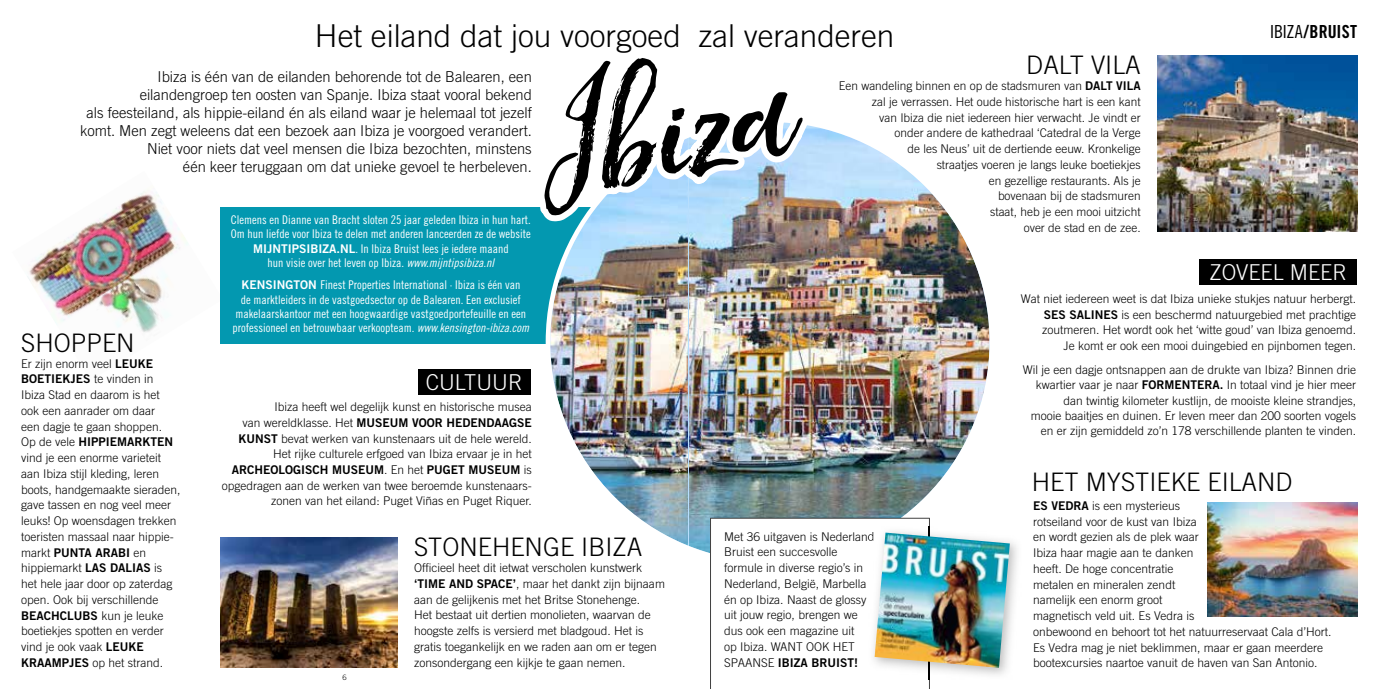
<style>
.page{position:relative;width:1378px;height:689px;background:#fff}
.page>*{position:absolute;margin:0;border:0;box-sizing:border-box;transform-origin:0 0}
.t1{font:italic 220.5px "Hello Sunshine";color:#000}
.t2{font:300 31.5px "Trade Gothic LT Std";color:#000}
.t3{font:300 25.5px "Trade Gothic LT Std";color:#000}
.t4{font:300 21.9px "Trade Gothic LT Std";color:#fff}
.t5{font:18px "Trade Gothic LT Std Bd Cn 20";letter-spacing:.005em;color:#000}
.t6{font:300 15px/18px "Trade Gothic LT Std";color:#000;text-align:right}
.t7{font:300 12px/15.8px "Trade Gothic LT Std";color:#000}
.t8{font:12px/14.2px "Trade Gothic LT Std Cn 18";color:#fff;text-align:center}
.t9{font:12px "Trade Gothic LT Std Bd 2";color:#000}
.t10{font:300 7.5px "Trade Gothic LT Std";color:#000}
.s1{font-family:"Trade Gothic LT Std Cn 18"}
.s2{font-size:198px}
.s3{font-size:207px}
.s4{font-family:"Trade Gothic LT Std Bd 2";font-weight:400}
.s5{font-family:"Trade Gothic LT Std Bd 2"}
.s6{font-family:"Trade Gothic LT Std Cn 18 Obl"}
.s7{font-family:"Trade Gothic LT Std";font-weight:300}
</style>
<div class="page">
<img style="left:27px;top:190px;width:196px;height:154px">
<div style="left:220px;top:207px;width:391px;height:136px;background:#0398b0"></div>
<img style="left:220px;top:538px;width:177px;height:129px">
<div style="left:418px;top:369px;width:112px;height:26px;background:#000"></div>
<img style="left:475px;top:187px;width:165px;height:332px">
<div style="left:1199px;top:259px;width:157px;height:26px;background:#000"></div>
<img style="left:1157px;top:56px;width:200px;height:175px">
<img style="left:1208px;top:502px;width:149px;height:114px">
<img style="left:929px;top:191px;width:61px;height:335px">
<img style="left:929px;top:526px;width:1px;height:154px">
<img style="left:640px;top:122px;width:289px;height:567px">
<img style="left:874px;top:532px;width:136px;height:136px">
<h2 class="t2" style="left:315px;top:17px;width:581px">Het eiland dat jou voorgoed zal veranderen</h2>
<h3 class="t5" style="left:1270px;top:21px;width:89px"><span class="s1">IBIZA</span>/BRUIST</h3>
<h1 class="t1" style="left:520px;top:17px;width:261px;rotate:-8deg"><span class="s2">I</span><span class="s3">b</span>iza</h1>
<h3 class="t3" style="left:1026px;top:50px;width:116px">DALT VILA</h3>
<p class="t6" style="left:80px;top:67px;width:453px">Ibiza is één van de eilanden behorende tot de Balearen, een eilandengroep ten oosten van Spanje. Ibiza staat vooral bekend<br>als feesteiland, als hippie-eiland én als eiland waar je helemaal tot jezelf komt. Men zegt weleens dat een bezoek aan Ibiza je voorgoed verandert.<br>Niet voor niets dat veel mensen die Ibiza bezochten, minstens<br>één keer teruggaan om dat unieke gevoel te herbeleven.</p>
<p class="t7" style="left:839px;top:78px;width:303px;text-align:right">Een wandeling binnen en op de stadsmuren van <span class="s4">DALT VILA </span>zal je verrassen. Het oude historische hart is een kant<br>van Ibiza die niet iedereen hier verwacht. Je vindt er<br>onder andere de kathedraal ‘Catedral de la Verge<br>de les Neus’ uit de dertiende eeuw. Kronkelige<br>straatjes voeren je langs leuke boetiekjes<br>en gezellige restaurants. Als je<br>bovenaan bij de stadsmuren<br>staat, heb je een mooi uitzicht<br>over de stad en de zee.</p>
<p class="t8" style="left:231px;top:212px;width:301px">Clemens en Dianne van Bracht sloten 25 jaar geleden Ibiza in hun hart.<br>Om hun liefde voor Ibiza te delen met anderen lanceerden ze de website <span class="s5">MIJNTIPSIBIZA.NL</span>. In Ibiza Bruist lees je iedere maand<br>hun visie over het leven op Ibiza. <span class="s6">www.mijntipsibiza.nl</span></p>
<p class="t8" style="left:232px;top:278px;width:298px"><span class="s5">KENSINGTON</span> Finest Properties International · Ibiza is één van<br>de marktleiders in de vastgoedsector op de Balearen. Een exclusief makelaarskantoor met een hoogwaardige vastgoedportefeuille en een professioneel en betrouwbaar verkoopteam. <span class="s6">www.kensington-ibiza.com</span></p>
<h3 class="t4" style="left:1209px;top:259px;width:139px">ZOVEEL MEER</h3>
<p class="t7" style="left:1021px;top:291px;width:337px;line-height:15.3px;text-align:right">Wat niet iedereen weet is dat Ibiza unieke stukjes natuur herbergt.<br><span class="s4">SES SALINES</span> is een beschermd natuurgebied met prachtige zoutmeren. Het wordt ook het ‘witte goud’ van Ibiza genoemd.<br>Je komt er ook een mooi duingebied en pijnbomen tegen.</p>
<p class="t7" style="left:1022px;top:362px;width:335px;line-height:15.3px;text-align:right">Wil je een dagje ontsnappen aan de drukte van Ibiza? Binnen drie kwartier vaar je naar <span class="s4">FORMENTERA.</span> In totaal vind je hier meer dan twintig kilometer kustlijn, de mooiste kleine strandjes,<br>mooie baaitjes en duinen. Er leven meer dan 200 soorten vogels en er zijn gemiddeld zo’n 178 verschillende planten te vinden.</p>
<h3 class="t3" style="left:21px;top:328px;width:115px">SHOPPEN</h3>
<p class="t7" style="left:21px;top:355px;width:134px">Er zijn enorm veel <span class="s4">LEUKE</span></p>
<p class="t9" style="left:21px;top:372px;width:134px">BOETIEKJES <span class="s7">te vinden in</span></p>
<p class="t7" style="left:21px;top:387px;width:142px">Ibiza Stad en daarom is het ook een aanrader om daar een dagje te gaan shoppen.</p>
<p class="t9" style="left:21px;top:435px;width:154px"><span class="s7">Op de vele</span> HIPPIEMARKTEN</p>
<p class="t7" style="left:21px;top:450px;width:161px">vind je een enorme varieteit aan Ibiza stijl kleding, leren boots, handgemaakte sieraden, gave tassen en nog veel meer leuks! Op woensdagen trekken toeristen massaal naar hippie-</p>
<p class="t9" style="left:21px;top:545px;width:127px"><span class="s7">markt</span> PUNTA ARABI <span class="s7">en</span></p>
<p class="t7" style="left:21px;top:560px;width:153px">hippiemarkt <span class="s4">LAS DALIAS</span> is het hele jaar door op zaterdag open. Ook bij verschillende</p>
<p class="t9" style="left:21px;top:608px;width:144px">BEACHCLUBS <span class="s7">kun je leuke</span></p>
<p class="t7" style="left:21px;top:623px;width:144px">boetiekjes spotten en verder vind je ook vaak <span class="s4">LEUKE<br>KRAAMPJES</span> op het strand.</p>
<h3 class="t4" style="left:426px;top:369px;width:98px">CULTUUR</h3>
<p class="t7" style="left:274px;top:399px;width:259px">Ibiza heeft wel degelijk kunst en historische musea</p>
<p class="t9" style="left:242px;top:415px;width:291px"><span class="s7">van wereldklasse. Het</span> MUSEUM VOOR HEDENDAAGSE</p>
<p class="t7" style="left:238px;top:430px;width:295px;text-align:right"><span class="s4">KUNST</span> bevat werken van kunstenaars uit de hele wereld.<br>Het rijke culturele erfgoed van Ibiza ervaar je in het</p>
<p class="t9" style="left:232px;top:462px;width:301px">ARCHEOLOGISCH MUSEUM<span class="s7">. En het</span> PUGET MUSEUM <span class="s7">is</span></p>
<p class="t7" style="left:222px;top:477px;width:312px;text-align:right">opgedragen aan de werken van twee beroemde kunstenaars&shy;zonen van het eiland: Puget Viñas en Puget Riquer.</p>
<h3 class="t3" style="left:1032px;top:466px;width:262px">HET MYSTIEKE EILAND</h3>
<p class="t7" style="left:1033px;top:497px;width:300px"><span class="s4">ES VEDRA</span> is een mysterieus<br>rotseiland voor de kust van Ibiza<br>en wordt gezien als de plek waar<br>Ibiza haar magie aan te danken<br>heeft. De hoge concentratie<br>metalen en mineralen zendt<br>namelijk een enorm groot<br>magnetisch veld uit. Es Vedra is<br>onbewoond en behoort tot het natuurreservaat Cala d’Hort.<br>Es Vedra mag je niet beklimmen, maar er gaan meerdere bootexcursies naartoe vanuit de haven van San Antonio.</p>
<p class="t7" style="left:724px;top:528px;width:152px">Met 36 uitgaven is Nederland<br>Bruist een succesvolle formule in diverse regio’s in<br>Nederland, België, Marbella én op Ibiza. Naast de glossy uit jouw regio, brengen we dus ook een magazine uit<br>op Ibiza. WANT OOK HET</p>
<p class="t9" style="left:724px;top:655px;width:135px"><span class="s7">SPAANSE</span> IBIZA BRUIST!</p>
<h3 class="t3" style="left:414px;top:532px;width:230px">STONEHENGE IBIZA</h3>
<p class="t7" style="left:414px;top:560px;width:252px">Officieel heet dit ietwat verscholen kunstwerk <span class="s4">‘TIME AND SPACE’</span>, maar het dankt zijn bijnaam aan de gelijkenis met het Britse Stonehenge.<br>Het bestaat uit dertien monolieten, waarvan de hoogste zelfs is versierd met bladgoud. Het is gratis toegankelijk en we raden aan om er tegen zonsondergang een kijkje te gaan nemen.</p>
<p class="t10" style="left:342px;top:672px;width:6px">6</p>
</div>
